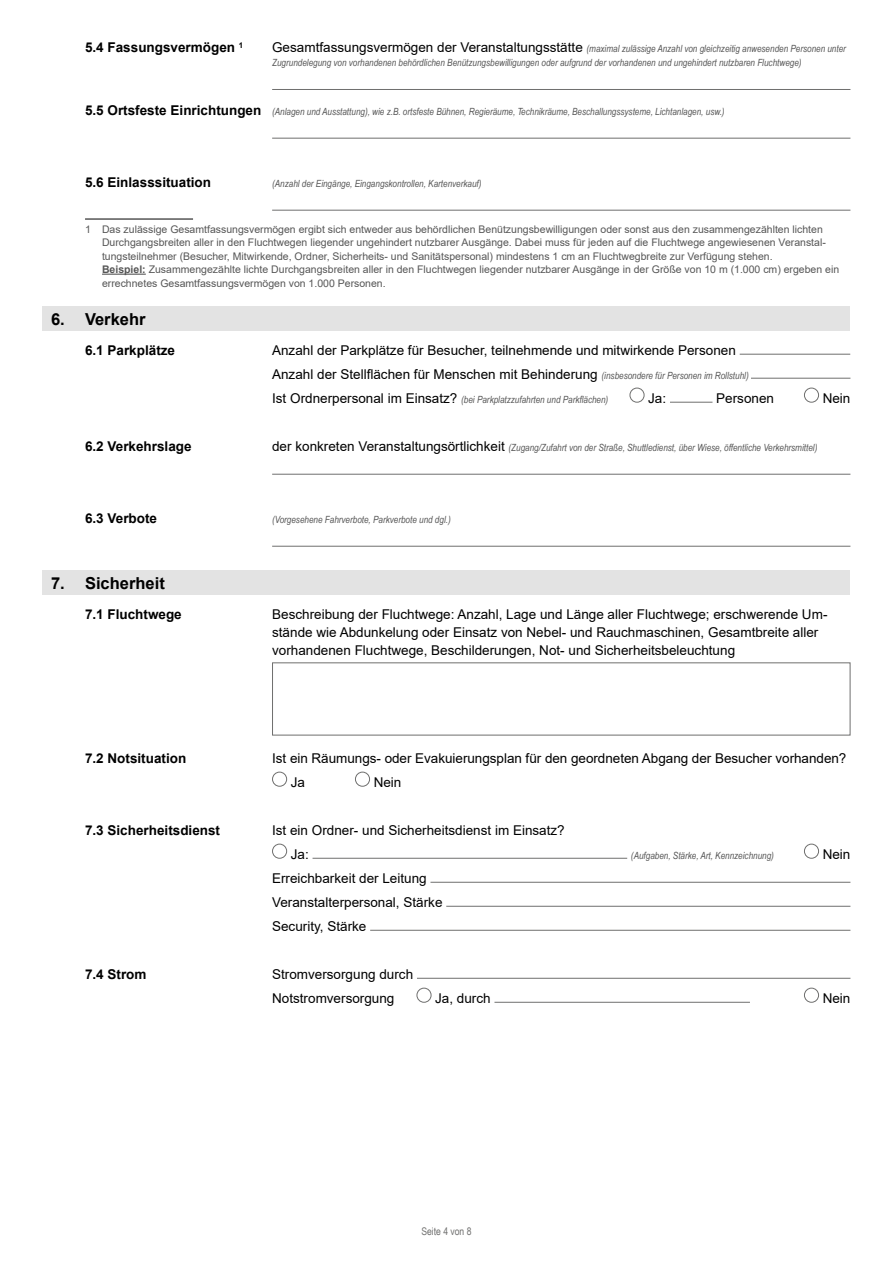
<style>
.page{position:relative;width:893px;height:1263px;background:#fff}
.page>*{position:absolute;margin:0;border:0;box-sizing:border-box;transform-origin:0 0}
.Formularabschnitt_H2{font:700 16.5px "Arial";color:#000}
.Formularabschnitt_P_Text{font:13.5px/24px "Arial";color:#000}
.Formularabschnitt_P_Text-2{font:700 13.5px "Arial";color:#000}
.AUT_Fußnote{font:10.5px/13.5px "Arial";color:#565656}
.t1{font:10.5px "Arial Narrow";color:#6f6f6e}
.Formularabschnitt_P_Text-3{font:italic 9.9px/13.5px "Arial Narrow";color:#565656}
.s1{font-family:"Arial";font-style:normal;font-size:13.5px;color:#000}
.s2{font-family:"Arial";font-weight:700;font-style:normal;font-size:13.5px;color:#000}
.s3{font-weight:700}
.s4{font-family:"Arial Narrow";font-style:italic;font-size:9.9px;color:#565656}
</style>
<div class="page">
<div style="left:43px;top:307px;width:807px;height:24px;background:#e3e3e3"></div>
<div style="left:43px;top:571px;width:807px;height:24px;background:#e3e3e3"></div>
<hr style="left:85px;top:218px;width:108px;height:2px;background:#565656">
<hr style="left:102px;top:274px;width:44px;height:1px;background:#565656">
<hr style="left:272px;top:89px;width:578px;height:1px;background:#6f6f6e">
<hr style="left:272px;top:138px;width:578px;height:1px;background:#6f6f6e">
<hr style="left:272px;top:210px;width:578px;height:1px;background:#6f6f6e">
<hr style="left:740px;top:354px;width:110px;height:1px;background:#6f6f6e">
<hr style="left:751px;top:378px;width:99px;height:1px;background:#6f6f6e">
<div style="left:630px;top:388px;width:14px;height:15px;border:1px solid #6f6f6e;border-radius:50%"></div>
<hr style="left:670px;top:402px;width:42px;height:1px;background:#6f6f6e">
<div style="left:804px;top:388px;width:15px;height:15px;border:1px solid #6f6f6e;border-radius:50%"></div>
<hr style="left:272px;top:474px;width:578px;height:1px;background:#6f6f6e">
<hr style="left:272px;top:546px;width:578px;height:1px;background:#6f6f6e">
<div style="left:272px;top:662px;width:578px;height:73px;border:1px solid #6f6f6e"></div>
<div style="left:272px;top:772px;width:15px;height:15px;border:1px solid #6f6f6e;border-radius:50%"></div>
<div style="left:355px;top:772px;width:15px;height:15px;border:1px solid #6f6f6e;border-radius:50%"></div>
<div style="left:272px;top:844px;width:15px;height:15px;border:1px solid #6f6f6e;border-radius:50%"></div>
<hr style="left:313px;top:858px;width:314px;height:1px;background:#6f6f6e">
<div style="left:804px;top:844px;width:15px;height:15px;border:1px solid #6f6f6e;border-radius:50%"></div>
<hr style="left:430px;top:882px;width:420px;height:1px;background:#6f6f6e">
<hr style="left:446px;top:906px;width:404px;height:1px;background:#6f6f6e">
<hr style="left:370px;top:930px;width:480px;height:1px;background:#6f6f6e">
<hr style="left:417px;top:978px;width:433px;height:1px;background:#6f6f6e">
<div style="left:417px;top:988px;width:14px;height:15px;border:1px solid #6f6f6e;border-radius:50%"></div>
<hr style="left:494px;top:1002px;width:256px;height:1px;background:#6f6f6e">
<div style="left:804px;top:988px;width:15px;height:15px;border:1px solid #6f6f6e;border-radius:50%"></div>
<p class="Formularabschnitt_P_Text-2" style="left:85px;top:38px;width:160px">5.4 Fassungsvermögen <sup>1</sup></p>
<p class="Formularabschnitt_P_Text-3" style="left:272px;top:42px;width:575px"><span class="s1">Gesamtfassungsvermögen der Veranstaltungsstätte</span> (maximal zulässige Anzahl von gleichzeitig anwesenden Personen unter<br>Zugrundelegung von vorhandenen behördlichen Benützungsbewilligungen oder aufgrund der vorhandenen und ungehindert nutzbaren Fluchtwege)</p>
<p class="Formularabschnitt_P_Text-3" style="left:85px;top:104px;width:641px"><span class="s2">5.5 Ortsfeste Einrichtungen</span> (Anlagen und Ausstattung), wie z.B. ortsfeste Bühnen, Regieräume, Technikräume, Beschallungssysteme, Lichtanlagen, usw.)</p>
<p class="Formularabschnitt_P_Text-2" style="left:85px;top:172px;width:128px">5.6 Einlasssituation</p>
<p class="Formularabschnitt_P_Text-3" style="left:272px;top:176px;width:211px">(Anzahl der Eingänge, Eingangskontrollen, Kartenverkauf)</p>
<p class="AUT_Fußnote" style="left:102px;top:222px;width:739px;text-indent:-17px">1 Das zulässige Gesamtfassungsvermögen ergibt sich entweder aus behördlichen Benützungsbewilligungen oder sonst aus den zusammengezählten lichten Durchgangsbreiten aller in den Fluchtwegen liegender ungehindert nutzbarer Ausgänge. Dabei muss für jeden auf die Fluchtwege angewiesenen Veranstal&shy;tungsteilnehmer (Besucher, Mitwirkende, Ordner, Sicherheits- und Sanitätspersonal) mindestens 1 cm an Fluchtwegbreite zur Verfügung stehen.<br><span class="s3">Beispiel:</span> Zusammengezählte lichte Durchgangsbreiten aller in den Fluchtwegen liegender nutzbarer Ausgänge in der Größe von 10 m (1.000 cm) ergeben ein errechnetes Gesamtfassungsvermögen von 1.000 Personen.</p>
<h2 class="Formularabschnitt_H2" style="left:51px;top:307px;width:96px">6. Verkehr</h2>
<p class="Formularabschnitt_P_Text-2" style="left:85px;top:340px;width:92px">6.1 Parkplätze</p>
<p class="Formularabschnitt_P_Text" style="left:272px;top:338px;width:478px">Anzahl der Parkplätze für Besucher, teilnehmende und mitwirkende Personen<br>Anzahl der Stellflächen für Menschen mit Behinderung <span class="s4">(insbesondere für Personen im Rollstuhl)</span></p>
<p class="Formularabschnitt_P_Text-3" style="left:272px;top:392px;width:338px"><span class="s1">Ist Ordnerpersonal im Einsatz?</span> (bei Parkplatzzufahrten und Parkflächen)</p>
<p class="Formularabschnitt_P_Text" style="left:648px;top:386px;width:20px">Ja:</p>
<p class="Formularabschnitt_P_Text" style="left:716px;top:386px;width:59px">Personen</p>
<p class="Formularabschnitt_P_Text" style="left:823px;top:386px;width:29px">Nein</p>
<p class="Formularabschnitt_P_Text-2" style="left:85px;top:436px;width:108px">6.2 Verkehrslage</p>
<p class="Formularabschnitt_P_Text-3" style="left:272px;top:440px;width:547px"><span class="s1">der konkreten Veranstaltungsörtlichkeit</span> (Zugang/Zufahrt von der Straße, Shuttledienst, über Wiese, öffentliche Verkehrsmittel)</p>
<p class="Formularabschnitt_P_Text-2" style="left:85px;top:508px;width:74px">6.3 Verbote</p>
<p class="Formularabschnitt_P_Text-3" style="left:272px;top:512px;width:180px">(Vorgesehene Fahrverbote, Parkverbote und dgl.)</p>
<h2 class="Formularabschnitt_H2" style="left:51px;top:571px;width:115px">7. Sicherheit</h2>
<p class="Formularabschnitt_P_Text-2" style="left:85px;top:605px;width:98px">7.1 Fluchtwege</p>
<p class="Formularabschnitt_P_Text" style="left:272px;top:605px;width:557px;line-height:18px">Beschreibung der Fluchtwege: Anzahl, Lage und Länge aller Fluchtwege; erschwerende Um&shy;stände wie Abdunkelung oder Einsatz von Nebel- und Rauchmaschinen, Gesamtbreite aller vorhandenen Fluchtwege, Beschilderungen, Not- und Sicherheitsbeleuchtung</p>
<p class="Formularabschnitt_P_Text-2" style="left:85px;top:748px;width:103px">7.2 Notsituation</p>
<p class="Formularabschnitt_P_Text" style="left:291px;top:746px;width:557px;text-indent:-19px">Ist ein Räumungs- oder Evakuierungsplan für den geordneten Abgang der Besucher vorhanden?<br>Ja</p>
<p class="Formularabschnitt_P_Text" style="left:374px;top:770px;width:29px">Nein</p>
<p class="Formularabschnitt_P_Text-2" style="left:85px;top:820px;width:137px">7.3 Sicherheitsdienst</p>
<p class="Formularabschnitt_P_Text" style="left:291px;top:818px;width:275px;text-indent:-19px">Ist ein Ordner- und Sicherheitsdienst im Einsatz?<br>Ja:</p>
<p class="Formularabschnitt_P_Text" style="left:272px;top:866px;width:172px">Erreichbarkeit der Leitung<br>Veranstalterpersonal, Stärke<br>Security, Stärke</p>
<p class="Formularabschnitt_P_Text-3" style="left:631px;top:848px;width:144px">(Aufgaben, Stärke, Art, Kennzeichnung)</p>
<p class="Formularabschnitt_P_Text" style="left:823px;top:842px;width:29px">Nein</p>
<p class="Formularabschnitt_P_Text-2" style="left:85px;top:964px;width:63px">7.4 Strom</p>
<p class="Formularabschnitt_P_Text" style="left:272px;top:962px;width:143px">Stromversorgung durch<br>Notstromversorgung</p>
<p class="Formularabschnitt_P_Text" style="left:435px;top:986px;width:57px">Ja, durch</p>
<p class="Formularabschnitt_P_Text" style="left:823px;top:986px;width:29px">Nein</p>
<p class="t1" style="left:421px;top:1223px;width:52px">Seite 4 von 8</p>
</div>
